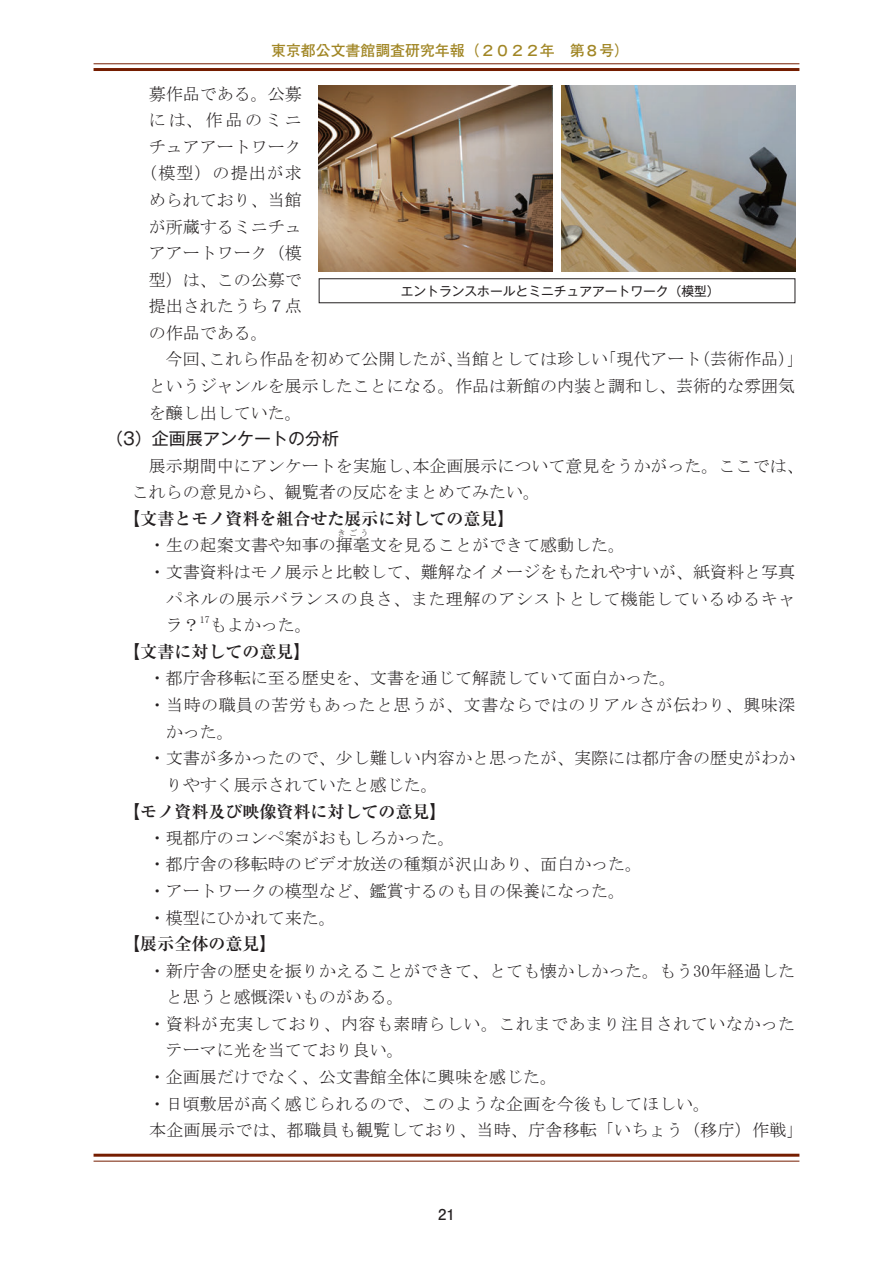
<style>
.page{position:relative;width:893px;height:1263px;background:#fff}
.page>*{position:absolute;margin:0;border:0;box-sizing:border-box;transform-origin:0 0}
.t1{font:16.95px/26.5px "MS Mincho";color:#231f20}
.t2{font:16.95px "MS Mincho";letter-spacing:.03em;color:#231f20}
.t3{font:700 16.95px "Ryumin Pr 6 N";color:#231f20}
.t4{font:16.95px "Gothic MB101 Pro";color:#231f20}
.t5{font:700 14.85px "Futo Go B101 Pr 5";color:#a18625}
.t6{font:700 14.85px "Futo Go B101 Pr 5";color:#231f20}
.t7{font:12.75px "Gothic MB101 Pro";color:#231f20}
.t8{font:9.9px "MS Mincho";color:#231f20}
.t9{font:8.55px "MS Mincho";color:#231f20}
</style>
<div class="page">
<hr style="left:94px;top:64px;width:705px;height:1px;background:#751d00">
<hr style="left:94px;top:68px;width:705px;height:3px;background:#751d00">
<hr style="left:94px;top:1161px;width:705px;height:1px;background:#751d00">
<hr style="left:94px;top:1154px;width:705px;height:3px;background:#751d00">
<img style="left:561px;top:85px;width:234px;height:186px">
<img style="left:319px;top:85px;width:234px;height:186px">
<p class="t5" style="left:271px;top:38px;width:360px">東京都公文書館調査研究年報（２０２２年　第８号）</p>
<p class="t1" style="left:149px;top:80px;width:155px">募作品である。公募</p>
<p class="t1" style="left:149px;top:107px;width:155px">には、作品のミニ</p>
<p class="t1" style="left:149px;top:133px;width:155px">チュアアートワーク</p>
<p class="t1" style="left:140px;top:160px;width:163px">（模型）の提出が求</p>
<p class="t1" style="left:149px;top:187px;width:155px">められており、当館</p>
<p class="t1" style="left:149px;top:213px;width:155px">が所蔵するミニチュ</p>
<p class="t1" style="left:149px;top:240px;width:155px">アアートワーク（模</p>
<p class="t1" style="left:149px;top:266px;width:155px">型）は、この公募で</p>
<p class="t1" style="left:149px;top:293px;width:155px">提出されたうち７点</p>
<p class="t1" style="left:149px;top:319px;width:121px">の作品である。</p>
<p class="t1" style="left:149px;top:346px;width:656px">　今回、これら作品を初めて公開したが、当館としては珍しい「現代アート（芸術作品）」</p>
<p class="t1" style="left:149px;top:373px;width:648px">というジャンルを展示したことになる。作品は新館の内装と調和し、芸術的な雰囲気</p>
<p class="t1" style="left:149px;top:399px;width:155px">を醸し出していた。</p>
<p class="t4" style="left:106px;top:425px;width:234px">（3）企画展アンケートの分析</p>
<p class="t1" style="left:132px;top:452px;width:673px">　展示期間中にアンケートを実施し、本企画展示について意見をうかがった。ここでは、これらの意見から、観覧者の反応をまとめてみたい。</p>
<p class="t3" style="left:123px;top:505px;width:393px">【文書とモノ資料を組合せた展示に対しての意見】</p>
<p class="t1" style="left:149px;top:532px;width:478px">・生の起案文書や知事の揮毫文を見ることができて感動した。</p>
<p class="t7" style="left:401px;top:280px;width:320px">エントランスホールとミニチュアアートワーク（模型）</p>
<p class="t9" style="left:337px;top:528px;width:33px">きごう</p>
<p class="t1" style="left:166px;top:559px;width:631px;text-align:justify;text-indent:-17px">・文書資料はモノ展示と比較して、難解なイメージをもたれやすいが、紙資料と写真パネルの展示バランスの良さ、また理解のアシストとして機能しているゆるキャラ？</p>
<p class="t8" style="left:200px;top:614px;width:11px">17</p>
<p class="t1" style="left:210px;top:612px;width:104px">もよかった。</p>
<p class="t3" style="left:123px;top:638px;width:189px">【文書に対しての意見】</p>
<p class="t1" style="left:149px;top:665px;width:529px">・都庁舎移転に至る歴史を、文書を通じて解読していて面白かった。</p>
<p class="t2" style="left:149px;top:696px;width:648px">・当時の職員の苦労もあったと思うが、文書ならではのリアルさが伝わり、興味深</p>
<p class="t1" style="left:166px;top:718px;width:70px">かった。</p>
<p class="t1" style="left:149px;top:745px;width:648px">・文書が多かったので、少し難しい内容かと思ったが、実際には都庁舎の歴史がわか</p>
<p class="t1" style="left:166px;top:771px;width:274px">りやすく展示されていたと感じた。</p>
<p class="t3" style="left:123px;top:798px;width:325px">【モノ資料及び映像資料に対しての意見】</p>
<p class="t1" style="left:149px;top:824px;width:495px">・現都庁のコンペ案がおもしろかった。<br>・都庁舎の移転時のビデオ放送の種類が沢山あり、面白かった。・アートワークの模型など、鑑賞するのも目の保養になった。・模型にひかれて来た。</p>
<p class="t3" style="left:123px;top:931px;width:155px">【展示全体の意見】</p>
<p class="t1" style="left:149px;top:957px;width:648px">・新庁舎の歴史を振りかえることができて、とても懐かしかった。もう30年経過した</p>
<p class="t1" style="left:166px;top:984px;width:240px">と思うと感慨深いものがある。</p>
<p class="t2" style="left:149px;top:1015px;width:648px">・資料が充実しており、内容も素晴らしい。これまであまり注目されていなかった</p>
<p class="t1" style="left:166px;top:1037px;width:240px">テーマに光を当てており良い。</p>
<p class="t1" style="left:149px;top:1063px;width:410px">・企画展だけでなく、公文書館全体に興味を感じた。</p>
<p class="t1" style="left:149px;top:1090px;width:563px">・日頃敷居が高く感じられるので、このような企画を今後もしてほしい。</p>
<p class="t1" style="left:132px;top:1117px;width:673px">　本企画展示では、都職員も観覧しており、当時、庁舎移転「いちょう（移庁）作戦」</p>
<p class="t6" style="left:438px;top:1202px;width:18px">21</p>
</div>
